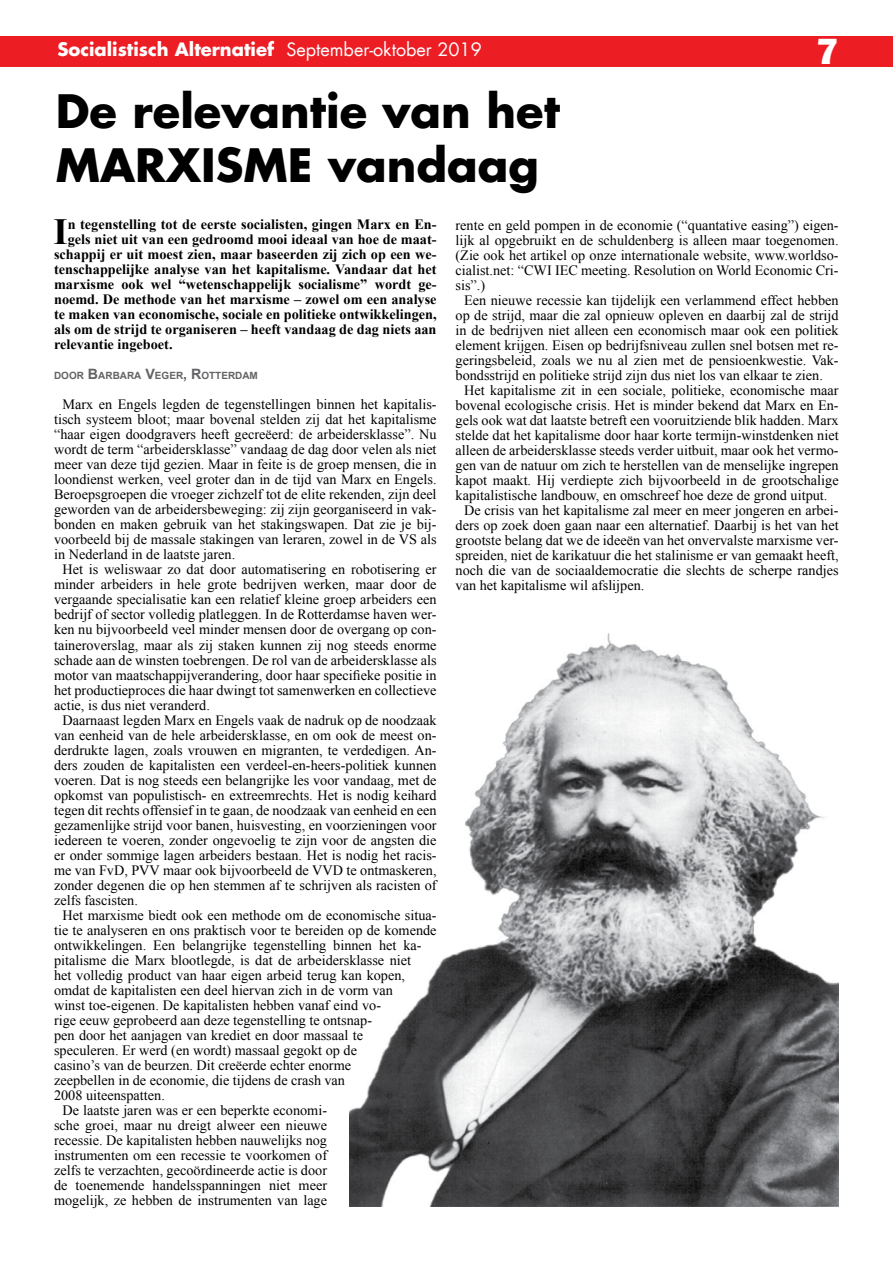
<style>
.page{position:relative;width:893px;height:1263px;background:#fff}
.page>*{position:absolute;margin:0;border:0;box-sizing:border-box;transform-origin:0 0}
.t1{font:700 45px/54px "Futura LT";color:#000}
.t2{font:800 37.5px "Franklin Gothic";color:#fff}
.t3{font:700 36.9px "Times New Roman";color:#000}
.t4{font:700 18px "Futura LT";color:#fff}
.t5{font:14.25px "Times New Roman";color:#000}
.t6{font:700 14.25px "Times New Roman";color:#000}
.t7{font:700 10.05px "Arial";color:#636466}
.s1{font-weight:400}
.s2{font-size:14.25px}
</style>
<div class="page">
<div style="left:0;top:36px;width:893px;height:31px;background:#ed1d24"></div>
<img style="left:349px;top:633px;width:490px;height:574px">
<p class="t4" style="left:57px;top:38px;width:426px">Socialistisch Alternatief <span class="s1">September-oktober 2019</span></p>
<h2 class="t2" style="left:816px;top:27px;width:23px">7</h2>
<h1 class="t1" style="left:56px;top:83px;width:506px">De relevantie van het marxisme vandaag</h1>
<h3 class="t3" style="left:53px;top:206px;width:16px">I</h3>
<p class="t6" style="left:68px;top:215px;width:370px">n tegenstelling tot de eerste socialisten, gingen Marx en En-</p>
<p class="t5" style="left:456px;top:215px;width:385px">rente en geld pompen in de economie (“quantative easing”) eigen-</p>
<p class="t5" style="left:456px;top:230px;width:385px">lijk al opgebruikt en de schuldenberg is alleen maar toegenomen.</p>
<p class="t5" style="left:456px;top:246px;width:385px">(Zie ook het artikel op onze internationale website, www.worldso-</p>
<p class="t5" style="left:456px;top:261px;width:385px">cialist.net: “CWI IEC meeting. Resolution on World Economic Cri-</p>
<p class="t5" style="left:456px;top:276px;width:31px">sis”.)</p>
<p class="t5" style="left:464px;top:291px;width:376px">Een nieuwe recessie kan tijdelijk een verlammend effect hebben</p>
<p class="t5" style="left:456px;top:306px;width:385px">op de strijd, maar die zal opnieuw opleven en daarbij zal de strijd</p>
<p class="t5" style="left:456px;top:321px;width:385px">in de bedrijven niet alleen een economisch maar ook een politiek</p>
<p class="t5" style="left:456px;top:336px;width:385px">element krijgen. Eisen op bedrijfsniveau zullen snel botsen met re-</p>
<p class="t5" style="left:456px;top:351px;width:385px">geringsbeleid, zoals we nu al zien met de pensioenkwestie. Vak-</p>
<p class="t5" style="left:456px;top:366px;width:369px">bondsstrijd en politieke strijd zijn dus niet los van elkaar te zien.</p>
<p class="t5" style="left:464px;top:381px;width:376px">Het kapitalisme zit in een sociale, politieke, economische maar</p>
<p class="t5" style="left:456px;top:396px;width:385px">bovenal ecologische crisis. Het is minder bekend dat Marx en En-</p>
<p class="t5" style="left:456px;top:411px;width:385px">gels ook wat dat laatste betreft een vooruitziende blik hadden. Marx</p>
<p class="t5" style="left:456px;top:426px;width:385px">stelde dat het kapitalisme door haar korte termijn-winstdenken niet</p>
<p class="t5" style="left:456px;top:441px;width:385px">alleen de arbeidersklasse steeds verder uitbuit, maar ook het vermo-</p>
<p class="t5" style="left:456px;top:456px;width:385px">gen van de natuur om zich te herstellen van de menselijke ingrepen</p>
<p class="t5" style="left:456px;top:471px;width:385px">kapot maakt. Hij verdiepte zich bijvoorbeeld in de grootschalige</p>
<p class="t5" style="left:456px;top:486px;width:373px">kapitalistische landbouw, en omschreef hoe deze de grond uitput.</p>
<p class="t5" style="left:464px;top:501px;width:376px">De crisis van het kapitalisme zal meer en meer jongeren en arbei-</p>
<p class="t5" style="left:456px;top:516px;width:385px">ders op zoek doen gaan naar een alternatief. Daarbij is het van het</p>
<p class="t5" style="left:456px;top:531px;width:385px">grootste belang dat we de ideeën van het onvervalste marxisme ver-</p>
<p class="t5" style="left:456px;top:546px;width:385px">spreiden, niet de karikatuur die het stalinisme er van gemaakt heeft,</p>
<p class="t5" style="left:456px;top:561px;width:385px">noch die van de sociaaldemocratie die slechts de scherpe randjes</p>
<p class="t5" style="left:456px;top:576px;width:190px">van het kapitalisme wil afslijpen.</p>
<p class="t6" style="left:68px;top:230px;width:370px">gels niet uit van een gedroomd mooi ideaal van hoe de maat-</p>
<p class="t6" style="left:54px;top:245px;width:384px">schappij er uit moest zien, maar baseerden zij zich op een we-</p>
<p class="t6" style="left:54px;top:260px;width:384px">tenschappelijke analyse van het kapitalisme. Vandaar dat het</p>
<p class="t6" style="left:54px;top:275px;width:384px">marxisme ook wel “wetenschappelijk socialisme” wordt ge-</p>
<p class="t6" style="left:54px;top:290px;width:384px">noemd. De methode van het marxisme – zowel om een analyse</p>
<p class="t6" style="left:54px;top:305px;width:384px">te maken van economische, sociale en politieke ontwikkelingen,</p>
<p class="t6" style="left:54px;top:320px;width:384px">als om de strijd te organiseren – heeft vandaag de dag niets aan</p>
<p class="t6" style="left:54px;top:335px;width:120px">relevantie ingeboet.</p>
<p class="t7" style="left:54px;top:369px;width:205px">DOOR <span class="s2">B</span>ARBARA <span class="s2">V</span>EGER<span class="s2">, R</span>OTTERDAM</p>
<p class="t5" style="left:63px;top:395px;width:375px">Marx en Engels legden de tegenstellingen binnen het kapitalis-</p>
<p class="t5" style="left:54px;top:410px;width:384px">tisch systeem bloot; maar bovenal stelden zij dat het kapitalisme</p>
<p class="t5" style="left:54px;top:425px;width:384px">“haar eigen doodgravers heeft gecreëerd: de arbeidersklasse”. Nu</p>
<p class="t5" style="left:54px;top:440px;width:384px">wordt de term “arbeidersklasse” vandaag de dag door velen als niet</p>
<p class="t5" style="left:54px;top:455px;width:384px">meer van deze tijd gezien. Maar in feite is de groep mensen, die in</p>
<p class="t5" style="left:54px;top:470px;width:384px">loondienst werken, veel groter dan in de tijd van Marx en Engels.</p>
<p class="t5" style="left:54px;top:485px;width:384px">Beroepsgroepen die vroeger zichzelf tot de elite rekenden, zijn deel</p>
<p class="t5" style="left:54px;top:500px;width:384px">geworden van de arbeidersbeweging: zij zijn georganiseerd in vak-</p>
<p class="t5" style="left:54px;top:515px;width:384px">bonden en maken gebruik van het stakingswapen. Dat zie je bij-</p>
<p class="t5" style="left:54px;top:530px;width:384px">voorbeeld bij de massale stakingen van leraren, zowel in de VS als</p>
<p class="t5" style="left:54px;top:545px;width:183px">in Nederland in de laatste jaren.</p>
<p class="t5" style="left:63px;top:560px;width:376px">Het is weliswaar zo dat door automatisering en robotisering er</p>
<p class="t5" style="left:54px;top:575px;width:384px">minder arbeiders in hele grote bedrijven werken, maar door de</p>
<p class="t5" style="left:54px;top:590px;width:384px">vergaande specialisatie kan een relatief kleine groep arbeiders een</p>
<p class="t5" style="left:54px;top:605px;width:384px">bedrijf of sector volledig platleggen. In de Rotterdamse haven wer-</p>
<p class="t5" style="left:54px;top:620px;width:384px">ken nu bijvoorbeeld veel minder mensen door de overgang op con-</p>
<p class="t5" style="left:54px;top:635px;width:384px">taineroverslag, maar als zij staken kunnen zij nog steeds enorme</p>
<p class="t5" style="left:54px;top:650px;width:384px">schade aan de winsten toebrengen. De rol van de arbeidersklasse als</p>
<p class="t5" style="left:54px;top:665px;width:384px">motor van maatschappijverandering, door haar specifieke positie in</p>
<p class="t5" style="left:54px;top:680px;width:384px">het productieproces die haar dwingt tot samenwerken en collectieve</p>
<p class="t5" style="left:54px;top:695px;width:157px">actie, is dus niet veranderd.</p>
<p class="t5" style="left:63px;top:710px;width:376px">Daarnaast legden Marx en Engels vaak de nadruk op de noodzaak</p>
<p class="t5" style="left:54px;top:725px;width:384px">van eenheid van de hele arbeidersklasse, en om ook de meest on-</p>
<p class="t5" style="left:54px;top:740px;width:384px">derdrukte lagen, zoals vrouwen en migranten, te verdedigen. An-</p>
<p class="t5" style="left:54px;top:755px;width:384px">ders zouden de kapitalisten een verdeel-en-heers-politiek kunnen</p>
<p class="t5" style="left:54px;top:770px;width:384px">voeren. Dat is nog steeds een belangrijke les voor vandaag, met de</p>
<p class="t5" style="left:54px;top:785px;width:384px">opkomst van populistisch- en extreemrechts. Het is nodig keihard</p>
<p class="t5" style="left:54px;top:800px;width:384px">tegen dit rechts offensief in te gaan, de noodzaak van eenheid en een</p>
<p class="t5" style="left:54px;top:815px;width:384px">gezamenlijke strijd voor banen, huisvesting, en voorzieningen voor</p>
<p class="t5" style="left:54px;top:830px;width:384px">iedereen te voeren, zonder ongevoelig te zijn voor de angsten die</p>
<p class="t5" style="left:54px;top:845px;width:384px">er onder sommige lagen arbeiders bestaan. Het is nodig het racis-</p>
<p class="t5" style="left:54px;top:860px;width:384px">me van FvD, PVV maar ook bijvoorbeeld de VVD te ontmaskeren,</p>
<p class="t5" style="left:54px;top:875px;width:384px">zonder degenen die op hen stemmen af te schrijven als racisten of</p>
<p class="t5" style="left:54px;top:890px;width:85px">zelfs fascisten.</p>
<p class="t5" style="left:63px;top:905px;width:376px">Het marxisme biedt ook een methode om de economische situa-</p>
<p class="t5" style="left:54px;top:920px;width:384px">tie te analyseren en ons praktisch voor te bereiden op de komende</p>
<p class="t5" style="left:54px;top:935px;width:369px">ontwikkelingen. Een belangrijke tegenstelling binnen het ka-</p>
<p class="t5" style="left:54px;top:950px;width:359px">pitalisme die Marx blootlegde, is dat de arbeidersklasse niet</p>
<p class="t5" style="left:54px;top:965px;width:353px">het volledig product van haar eigen arbeid terug kan kopen,</p>
<p class="t5" style="left:54px;top:980px;width:341px">omdat de kapitalisten een deel hiervan zich in de vorm van</p>
<p class="t5" style="left:54px;top:995px;width:329px">winst toe-eigenen. De kapitalisten hebben vanaf eind vo-</p>
<p class="t5" style="left:54px;top:1010px;width:320px">rige eeuw geprobeerd aan deze tegenstelling te ontsnap-</p>
<p class="t5" style="left:54px;top:1025px;width:311px">pen door het aanjagen van krediet en door massaal te</p>
<p class="t5" style="left:54px;top:1040px;width:305px">speculeren. Er werd (en wordt) massaal gegokt op de</p>
<p class="t5" style="left:54px;top:1055px;width:299px">casino’s van de beurzen. Dit creëerde echter enorme</p>
<p class="t5" style="left:54px;top:1070px;width:293px">zeepbellen in de economie, die tijdens de crash van</p>
<p class="t5" style="left:54px;top:1085px;width:112px">2008 uiteenspatten.</p>
<p class="t5" style="left:63px;top:1100px;width:266px">De laatste jaren was er een beperkte economi-</p>
<p class="t5" style="left:54px;top:1115px;width:275px">sche groei, maar nu dreigt alweer een nieuwe</p>
<p class="t5" style="left:54px;top:1130px;width:275px">recessie. De kapitalisten hebben nauwelijks nog</p>
<p class="t5" style="left:54px;top:1145px;width:275px">instrumenten om een recessie te voorkomen of</p>
<p class="t5" style="left:54px;top:1160px;width:275px">zelfs te verzachten, gecoördineerde actie is door</p>
<p class="t5" style="left:54px;top:1175px;width:275px">de toenemende handelsspanningen niet meer</p>
<p class="t5" style="left:54px;top:1190px;width:275px">mogelijk, ze hebben de instrumenten van lage</p>
</div>
